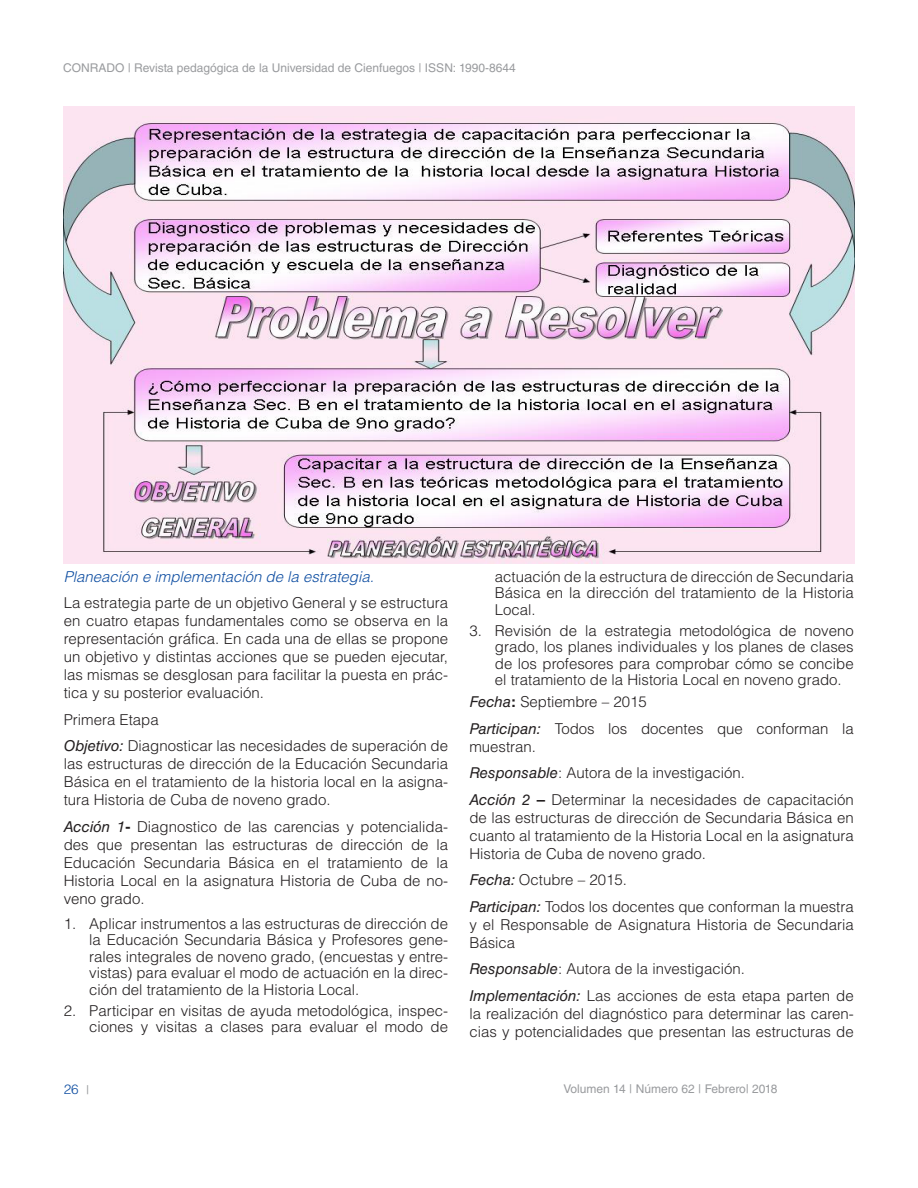
<style>
.page{position:relative;width:918px;height:1188px;background:#fff}
.page>*{position:absolute;margin:0;border:0;box-sizing:border-box;transform-origin:0 0}
.TEXTO{font:300 15px/18px "Helvetica LT Std";color:#231f20;text-align:justify}
.SUBTITULOS{font:italic 300 15px "Helvetica LT Std";color:#0d4da1}
.t1{font:300 13.5px "Helvetica LT Std";color:#0d4da1}
.t2{font:12px "Helvetica LT Std";color:#999b9e}
.s1{font-weight:400;font-style:italic}
.s2{font-weight:700}
.s3{font-weight:400;font-size:12px;color:#999b9e}
</style>
<div class="page">
<img style="left:64px;top:106px;width:790px;height:458px">
<p class="t2" style="left:63px;top:61px;width:454px">CONRADO | Revista pedagógica de la Universidad de Cienfuegos | ISSN: 1990-8644</p>
<p class="SUBTITULOS" style="left:64px;top:567px;width:312px">Planeación e implementación de la estrategia.</p>
<p class="TEXTO" style="left:64px;top:594px;width:386px">La estrategia parte de un objetivo General y se estructura en cuatro etapas fundamentales como se observa en la representación gráfica. En cada una de ellas se propone un objetivo y distintas acciones que se pueden ejecutar, las mismas se desglosan para facilitar la puesta en prác&shy;tica y su posterior evaluación.</p>
<p class="TEXTO" style="left:64px;top:710px;width:97px">Primera Etapa</p>
<p class="TEXTO" style="left:64px;top:737px;width:386px"><span class="s1">Objetivo:</span> Diagnosticar las necesidades de superación de las estructuras de dirección de la Educación Secundaria Básica en el tratamiento de la historia local en la asigna&shy;tura Historia de Cuba de noveno grado.</p>
<p class="TEXTO" style="left:64px;top:817px;width:386px"><span class="s1">Acción 1</span><span class="s2">-</span> Diagnostico de las carencias y potencialida&shy;des que presentan las estructuras de dirección de la Educación Secundaria Básica en el tratamiento de la Historia Local en la asignatura Historia de Cuba de no&shy;veno grado.</p>
<p class="TEXTO" style="left:89px;top:915px;width:360px;line-height:16.5px;text-indent:-26px">1. Aplicar instrumentos a las estructuras de dirección de la Educación Secundaria Básica y Profesores gene&shy;rales integrales de noveno grado, (encuestas y entre&shy;vistas) para evaluar el modo de actuación en la direc&shy;ción del tratamiento de la Historia Local.</p>
<p class="TEXTO" style="left:64px;top:1002px;width:386px;line-height:16.5px;text-align:right">2. Participar en visitas de ayuda metodológica, inspec&shy;ciones y visitas a clases para evaluar el modo de</p>
<p class="t1" style="left:64px;top:1081px;width:27px">26 <span class="s3">|</span></p>
<p class="TEXTO" style="left:495px;top:568px;width:360px;line-height:16.5px">actuación de la estructura de dirección de Secundaria Básica en la dirección del tratamiento de la Historia Local.</p>
<p class="TEXTO" style="left:495px;top:622px;width:360px;line-height:16.5px;text-indent:-26px">3. Revisión de la estrategia metodológica de noveno grado, los planes individuales y los planes de clases de los profesores para comprobar cómo se concibe el tratamiento de la Historia Local en noveno grado.</p>
<p class="TEXTO" style="left:469px;top:693px;width:179px"><span class="s1">Fecha</span><span class="s2">:</span> Septiembre – 2015</p>
<p class="TEXTO" style="left:469px;top:719px;width:386px"><span class="s1">Participan:</span> Todos los docentes que conforman la muestran.</p>
<p class="TEXTO" style="left:469px;top:764px;width:277px"><span class="s1">Responsable</span>: Autora de la investigación.</p>
<p class="TEXTO" style="left:469px;top:790px;width:386px"><span class="s1">Acción 2</span> <span class="s2">–</span> Determinar la necesidades de capacitación de las estructuras de dirección de Secundaria Básica en cuanto al tratamiento de la Historia Local en la asignatura Historia de Cuba de noveno grado.</p>
<p class="TEXTO" style="left:469px;top:871px;width:159px"><span class="s1">Fecha:</span> Octubre – 2015.</p>
<p class="TEXTO" style="left:469px;top:897px;width:386px"><span class="s1">Participan:</span> Todos los docentes que conforman la muestra y el Responsable de Asignatura Historia de Secundaria Básica</p>
<p class="TEXTO" style="left:469px;top:960px;width:277px"><span class="s1">Responsable</span>: Autora de la investigación.</p>
<p class="TEXTO" style="left:469px;top:986px;width:386px"><span class="s1">Implementación:</span> Las acciones de esta etapa parten de la realización del diagnóstico para determinar las caren&shy;cias y potencialidades que presentan las estructuras de</p>
<p class="t2" style="left:563px;top:1082px;width:216px">Volumen 14 | Número 62 | Febrero| 2018</p>
</div>
